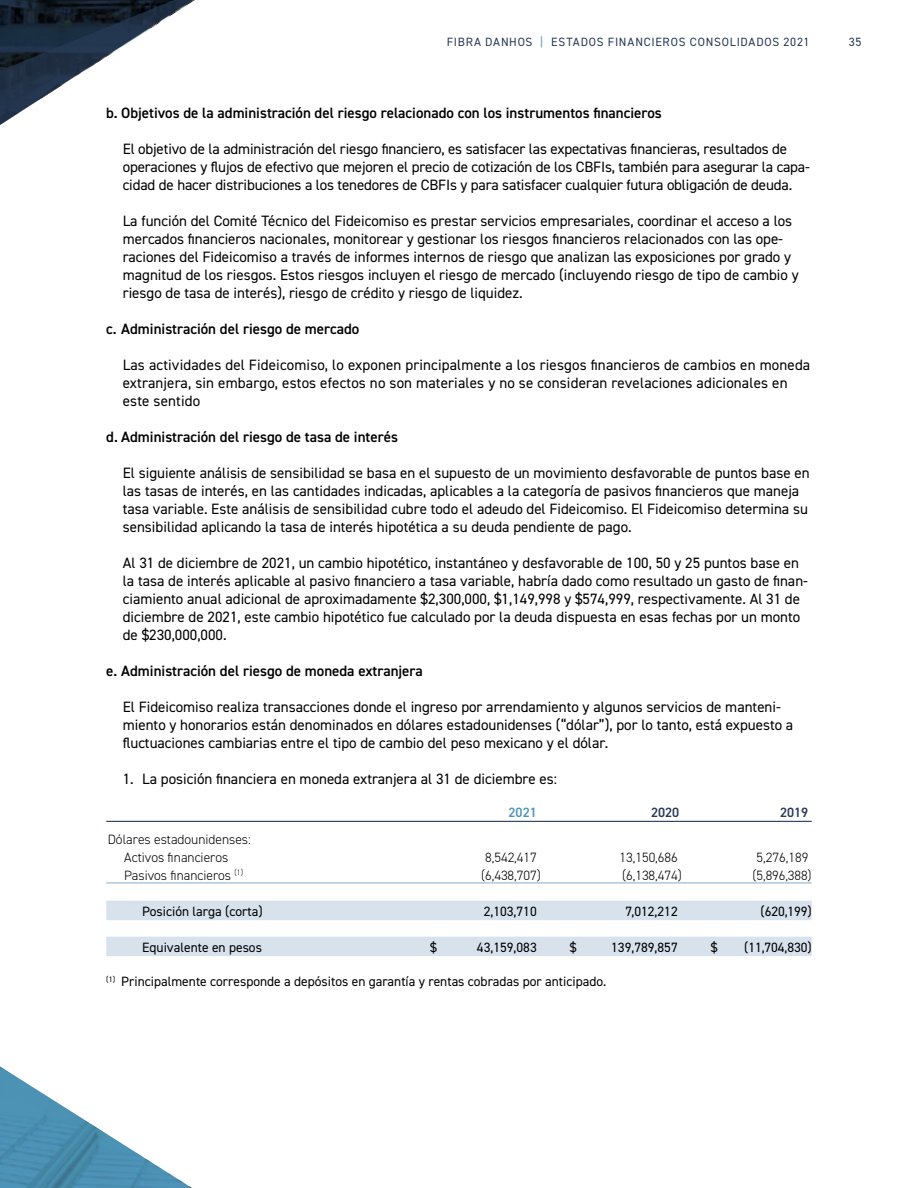
<style>
.page{position:relative;width:918px;height:1188px;background:#fff}
.page>*{position:absolute;margin:0;border:0;box-sizing:border-box;transform-origin:0 0}
.t1{font:15px/18px "DIN2014";color:#000}
.t2{font:600 15px "DIN2014";color:#000}
.t3{font:13.5px "DIN2014";color:#000}
.t4{font:300 13.5px/18px "DIN2014";color:#000;text-align:center}
.t5{font:600 13.5px "DIN2014";color:#283b57}
.t6{font:600 13.5px "DIN2014";color:#4e95ba}
.t7{font:12px "DIN2014";letter-spacing:.065em;color:#283b57}
.s1{color:#4e95ba}
</style>
<div class="page">
<svg style="left:0;top:0;width:195px;height:125px"></svg>
<svg style="left:0;top:1066px;width:192px;height:122px"></svg>
<hr style="left:106px;top:821px;width:706px;height:1px;background:#283b57">
<hr style="left:106px;top:883px;width:706px;height:1px;background:#83adcb">
<div style="left:106px;top:901px;width:706px;height:19px;background:#d7e2ec"></div>
<div style="left:106px;top:937px;width:706px;height:19px;background:#d7e2ec"></div>
<p class="t7" style="left:447px;top:35px;width:364px">FIBRA DANHOS <span class="s1">|</span> ESTADOS FINANCIEROS CONSOLIDADOS 2021</p>
<p class="t7" style="left:849px;top:35px;width:14px">35</p>
<p class="t2" style="left:106px;top:103px;width:557px">b. Objetivos de la administración del riesgo relacionado con los instrumentos financieros</p>
<p class="t1" style="left:123px;top:140px;width:689px">El objetivo de la administración del riesgo financiero, es satisfacer las expectativas financieras, resultados de operaciones y flujos de efectivo que mejoren el precio de cotización de los CBFIs, también para asegurar la capa&shy;cidad de hacer distribuciones a los tenedores de CBFIs y para satisfacer cualquier futura obligación de deuda.</p>
<p class="t1" style="left:123px;top:212px;width:677px">La función del Comité Técnico del Fideicomiso es prestar servicios empresariales, coordinar el acceso a los mercados financieros nacionales, monitorear y gestionar los riesgos financieros relacionados con las ope&shy;raciones del Fideicomiso a través de informes internos de riesgo que analizan las exposiciones por grado y magnitud de los riesgos. Estos riesgos incluyen el riesgo de mercado (incluyendo riesgo de tipo de cambio y riesgo de tasa de interés), riesgo de crédito y riesgo de liquidez.</p>
<p class="t2" style="left:106px;top:319px;width:255px">c. Administración del riesgo de mercado</p>
<p class="t1" style="left:123px;top:356px;width:689px">Las actividades del Fideicomiso, lo exponen principalmente a los riesgos financieros de cambios en moneda extranjera, sin embargo, estos efectos no son materiales y no se consideran revelaciones adicionales en este sentido</p>
<p class="t2" style="left:106px;top:427px;width:293px">d. Administración del riesgo de tasa de interés</p>
<p class="t1" style="left:123px;top:464px;width:688px">El siguiente análisis de sensibilidad se basa en el supuesto de un movimiento desfavorable de puntos base en las tasas de interés, en las cantidades indicadas, aplicables a la categoría de pasivos financieros que maneja tasa variable. Este análisis de sensibilidad cubre todo el adeudo del Fideicomiso. El Fideicomiso determina su sensibilidad aplicando la tasa de interés hipotética a su deuda pendiente de pago.</p>
<p class="t1" style="left:123px;top:554px;width:687px">Al 31 de diciembre de 2021, un cambio hipotético, instantáneo y desfavorable de 100, 50 y 25 puntos base en la tasa de interés aplicable al pasivo financiero a tasa variable, habría dado como resultado un gasto de finan&shy;ciamiento anual adicional de aproximadamente $2,300,000, $1,149,998 y $574,999, respectivamente. Al 31 de diciembre de 2021, este cambio hipotético fue calculado por la deuda dispuesta en esas fechas por un monto de $230,000,000.</p>
<p class="t2" style="left:106px;top:661px;width:318px">e. Administración del riesgo de moneda extranjera</p>
<p class="t1" style="left:123px;top:698px;width:672px">El Fideicomiso realiza transacciones donde el ingreso por arrendamiento y algunos servicios de manteni&shy;miento y honorarios están denominados en dólares estadounidenses (“dólar”), por lo tanto, está expuesto a fluctuaciones cambiarias entre el tipo de cambio del peso mexicano y el dólar.</p>
<p class="t1" style="left:123px;top:770px;width:436px">1. La posición financiera en moneda extranjera al 31 de diciembre es:</p>
<p class="t6" style="left:509px;top:803px;width:30px">2021</p>
<p class="t5" style="left:651px;top:803px;width:30px">2020</p>
<p class="t5" style="left:780px;top:803px;width:30px">2019</p>
<p class="t4" style="left:108px;top:830px;width:144px">Dólares estadounidenses:<br>Activos financieros</p>
<p class="t4" style="left:485px;top:848px;width:53px">8,542,417</p>
<p class="t4" style="left:620px;top:848px;width:60px">13,150,686</p>
<p class="t4" style="left:757px;top:848px;width:53px">5,276,189</p>
<p class="t4" style="left:124px;top:866px;width:120px">Pasivos financieros <sup>(1)</sup></p>
<p class="t4" style="left:481px;top:866px;width:61px">(6,438,707)</p>
<p class="t4" style="left:622px;top:866px;width:61px">(6,138,474)</p>
<p class="t4" style="left:753px;top:866px;width:61px">(5,896,388)</p>
<p class="t3" style="left:142px;top:902px;width:122px">Posición larga (corta)</p>
<p class="t3" style="left:484px;top:902px;width:55px">2,103,710</p>
<p class="t3" style="left:625px;top:902px;width:54px">7,012,212</p>
<p class="t3" style="left:761px;top:902px;width:53px">(620,199)</p>
<p class="t3" style="left:142px;top:938px;width:121px">Equivalente en pesos</p>
<p class="t3" style="left:430px;top:938px;width:8px">$</p>
<p class="t3" style="left:477px;top:938px;width:61px">43,159,083</p>
<p class="t3" style="left:570px;top:938px;width:8px">$</p>
<p class="t3" style="left:611px;top:938px;width:68px">139,789,857</p>
<p class="t3" style="left:711px;top:938px;width:8px">$</p>
<p class="t3" style="left:744px;top:938px;width:69px">(11,704,830)</p>
<p class="t3" style="left:106px;top:973px;width:501px"><sup>(1)</sup> Principalmente corresponde a depósitos en garantía y rentas cobradas por anticipado.</p>
</div>
